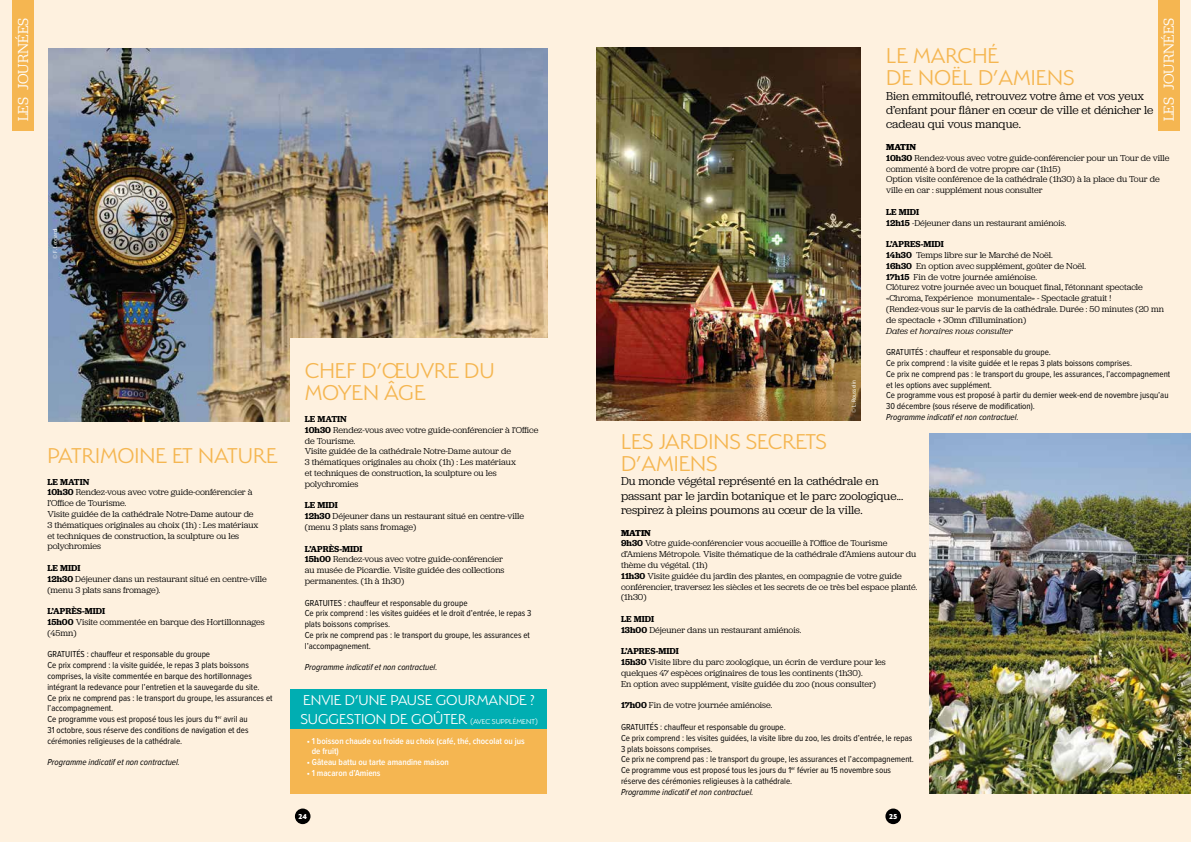
<style>
.page{position:relative;width:1191px;height:842px;background:#fef1df}
.page>*{position:absolute;margin:0;border:0;box-sizing:border-box;transform-origin:0 0}
.t1{font:300 24px/22px "Serenity";color:#f5b651}
.t2{font:300 16px/19.2px "Serenity";color:#fff}
.t3{font:15px "Jubilat";color:#fff}
.t4{font:12px/14.4px "Jubilat";color:#000}
.t5{font:9px/10.8px "Jubilat";color:#000}
.t6{font:9px/10.8px "Proxima Nova Cond";color:#000}
.t7{font:italic 9px "Proxima Nova Cond";color:#000}
.t8{font:600 9px/10.8px "Proxima Nova Cond";color:#fff}
.t9{font:italic 9px "Jubilat";color:#000}
.t10{font:800 8px "Serenity";color:#fff}
.t11{font:6px "Proxima Nova Cond";color:#fff}
.s1{font-weight:700}
.s2{font-weight:600}
.s3{font-size:8px}
</style>
<div class="page">
<img style="left:596px;top:47px;width:265px;height:374px">
<img style="left:929px;top:434px;width:262px;height:360px">
<div style="left:291px;top:719px;width:256px;height:75px;background:#f5b651"></div>
<img style="left:48px;top:48px;width:499px;height:373px">
<div style="left:291px;top:339px;width:270px;height:99px;background:#fef1df"></div>
<div style="left:291px;top:690px;width:256px;height:39px;background:#00aeb2"></div>
<div style="left:13px;top:0;width:21px;height:131px;background:#f5b651"></div>
<div style="left:1158px;top:0;width:21px;height:131px;background:#f5b651"></div>
<div style="left:295px;top:808px;width:15px;height:16px;background:#000;border-radius:50%"></div>
<div style="left:885px;top:808px;width:16px;height:16px;background:#000;border-radius:50%"></div>
<h3 class="t3" style="left:14px;top:121px;width:105px;rotate:-90deg">LES JOURNÉES</h3>
<h3 class="t3" style="left:1159px;top:121px;width:105px;rotate:-90deg">LES JOURNÉES</h3>
<h1 class="t1" style="left:886px;top:45px;width:190px">LE MARCHÉ<br>DE NOËL D’AMIENS</h1>
<h3 class="t4" style="left:886px;top:88px;width:269px">Bien emmitouflé, retrouvez votre âme et vos yeux d’enfant pour flâner en cœur de ville et dénicher le cadeau qui vous manque.</h3>
<p class="t5" style="left:886px;top:141px;width:285px"><span class="s1">MATIN<br></span><span class="s2">10h30</span> Rendez-vous avec votre guide-conférencier pour un Tour de ville commenté à bord de votre propre car (1h15)<br>Option visite conférence de la cathédrale (1h30) à la place du Tour de ville en car : supplément nous consulter</p>
<p class="t5" style="left:886px;top:206px;width:182px"><span class="s2">LE MIDI<br>12h15</span> -Déjeuner dans un restaurant amiénois.</p>
<p class="t5" style="left:886px;top:239px;width:279px"><span class="s2">L’APRES-MIDI<br>14h30</span> Temps libre sur le Marché de Noël.<br><span class="s2">16h30</span> En option avec supplément, goûter de Noël.<br><span class="s2">17h15</span> Fin de votre journée amiénoise.<br>Clôturez votre journée avec un bouquet final, l’étonnant spectacle «Chroma, l’expérience monumentale» - Spectacle gratuit ! (Rendez-vous sur le parvis de la cathédrale. Durée : 50 minutes (20 mn de spectacle + 30mn d’illumination)</p>
<p class="t9" style="left:886px;top:325px;width:128px">Dates et horaires nous consulter</p>
<p class="t6" style="left:886px;top:346px;width:285px">GRATUITÉS : chauffeur et responsable du groupe.<br>Ce prix comprend : la visite guidée et le repas 3 plats boissons comprises.<br>Ce prix ne comprend pas : le transport du groupe, les assurances, l’accompagnement et les options avec supplément.<br>Ce programme vous est proposé à partir du dernier week-end de novembre jusqu’au 30 décembre (sous réserve de modification).</p>
<p class="t7" style="left:886px;top:410px;width:134px">Programme indicatif et non contractuel.</p>
<p class="t11" style="left:51px;top:259px;width:32px;rotate:-90deg">© F. Leonardi</p>
<h1 class="t1" style="left:305px;top:360px;width:191px">CHEF D’ŒUVRE DU<br>MOYEN ÂGE</h1>
<p class="t5" style="left:305px;top:413px;width:235px"><span class="s2">LE MATIN<br>10h30</span> Rendez-vous avec votre guide-conférencier à l’Office de Tourisme.<br>Visite guidée de la cathédrale Notre-Dame autour de<br>3 thématiques originales au choix (1h) : Les matériaux<br>et techniques de construction, la sculpture ou les polychromies</p>
<p class="t5" style="left:305px;top:500px;width:221px"><span class="s2">LE MIDI<br>12h30</span> Déjeuner dans un restaurant situé en centre-ville (menu 3 plats sans fromage)</p>
<p class="t5" style="left:305px;top:543px;width:201px"><span class="s2">L’APRÈS-MIDI<br>15h00</span> Rendez-vous avec votre guide-conférencier au musée de Picardie. Visite guidée des collections permanentes. (1h à 1h30)</p>
<p class="t6" style="left:305px;top:597px;width:228px">GRATUITES : chauffeur et responsable du groupe<br>Ce prix comprend : les visites guidées et le droit d’entrée, le repas 3 plats boissons comprises.<br>Ce prix ne comprend pas : le transport du groupe, les assurances et l’accompagnement.</p>
<p class="t7" style="left:305px;top:661px;width:134px">Programme indicatif et non contractuel.</p>
<p class="t11" style="left:849px;top:413px;width:34px;rotate:-90deg">© L. Rousselin</p>
<h1 class="t1" style="left:621px;top:430px;width:207px">LES JARDINS SECRETS<br>D’AMIENS</h1>
<h3 class="t4" style="left:621px;top:474px;width:284px">Du monde végétal représenté en la cathédrale en passant par le jardin botanique et le parc zoologique... respirez à pleins poumons au cœur de la ville.</h3>
<p class="t5" style="left:621px;top:527px;width:298px"><span class="s1">MATIN<br></span><span class="s2">9h30</span> Votre guide-conférencier vous accueille à l’Office de Tourisme d’Amiens Métropole. Visite thématique de la cathédrale d’Amiens autour du thème du végétal. (1h)<br><span class="s2">11h30</span> Visite guidée du jardin des plantes, en compagnie de votre guide conférencier, traversez les siècles et les secrets de ce très bel espace planté. (1h30)</p>
<p class="t5" style="left:621px;top:613px;width:182px"><span class="s2">LE MIDI<br>13h00</span> Déjeuner dans un restaurant amiénois.</p>
<p class="t5" style="left:621px;top:646px;width:266px"><span class="s2">L’APRES-MIDI<br>15h30</span> Visite libre du parc zoologique, un écrin de verdure pour les quelques 47 espèces originaires de tous les continents (1h30).<br>En option avec supplément, visite guidée du zoo (nous consulter)</p>
<p class="t5" style="left:621px;top:700px;width:153px"><span class="s2">17h00</span> Fin de votre journée amiénoise.</p>
<p class="t6" style="left:621px;top:721px;width:294px">GRATUITÉS : chauffeur et responsable du groupe.<br>Ce prix comprend : les visites guidées, la visite libre du zoo, les droits d’entrée, le repas 3 plats boissons comprises.<br>Ce prix ne comprend pas : le transport du groupe, les assurances et l’accompagnement.<br>Ce programme vous est proposé tous les jours du 1<sup>er</sup> février au 15 novembre sous réserve des cérémonies religieuses à la cathédrale.</p>
<p class="t7" style="left:621px;top:785px;width:134px">Programme indicatif et non contractuel.</p>
<h1 class="t1" style="left:47px;top:444px;width:232px">PATRIMOINE ET NATURE</h1>
<p class="t5" style="left:47px;top:476px;width:213px"><span class="s2">LE MATIN<br>10h30</span> Rendez-vous avec votre guide-conférencier à l’Office de Tourisme.<br>Visite guidée de la cathédrale Notre-Dame autour de 3 thématiques originales au choix (1h) : Les matériaux et techniques de construction, la sculpture ou les polychromies</p>
<p class="t5" style="left:47px;top:562px;width:221px"><span class="s2">LE MIDI<br>12h30</span> Déjeuner dans un restaurant situé en centre-ville (menu 3 plats sans fromage).</p>
<p class="t5" style="left:47px;top:605px;width:219px"><span class="s2">L’APRÈS-MIDI<br>15h00</span> Visite commentée en barque des Hortillonnages (45mn)</p>
<p class="t6" style="left:47px;top:649px;width:227px">GRATUITÉS : chauffeur et responsable du groupe<br>Ce prix comprend : la visite guidée, le repas 3 plats boissons comprises, la visite commentée en barque des hortillonnages intégrant la redevance pour l’entretien et la sauvegarde du site.<br>Ce prix ne comprend pas : le transport du groupe, les assurances et l’accompagnement.<br>Ce programme vous est proposé tous les jours du 1<sup>er</sup> avril au<br>31 octobre, sous réserve des conditions de navigation et des cérémonies religieuses de la cathédrale.</p>
<p class="t7" style="left:47px;top:756px;width:134px">Programme indicatif et non contractuel.</p>
<h2 class="t2" style="left:300px;top:690px;width:239px">ENVIE D’UNE PAUSE GOURMANDE ?<br>SUGGESTION DE GOÛTER <span class="s3">(AVEC SUPPLÉMENT)</span></h2>
<p class="t11" style="left:1175px;top:780px;width:47px;rotate:-90deg">© Laurent Rousselin</p>
<p class="t8" style="left:312px;top:735px;width:214px;text-indent:-5px">• 1 boisson chaude ou froide au choix (café, thé, chocolat ou jus de fruit)</p>
<p class="t8" style="left:307px;top:756px;width:143px">• Gâteau battu ou tarte amandine maison</p>
<p class="t8" style="left:307px;top:767px;width:75px">• 1 macaron d’Amiens</p>
<p class="t10" style="left:298px;top:812px;width:10px">24</p>
<p class="t10" style="left:889px;top:812px;width:10px">25</p>
</div>
